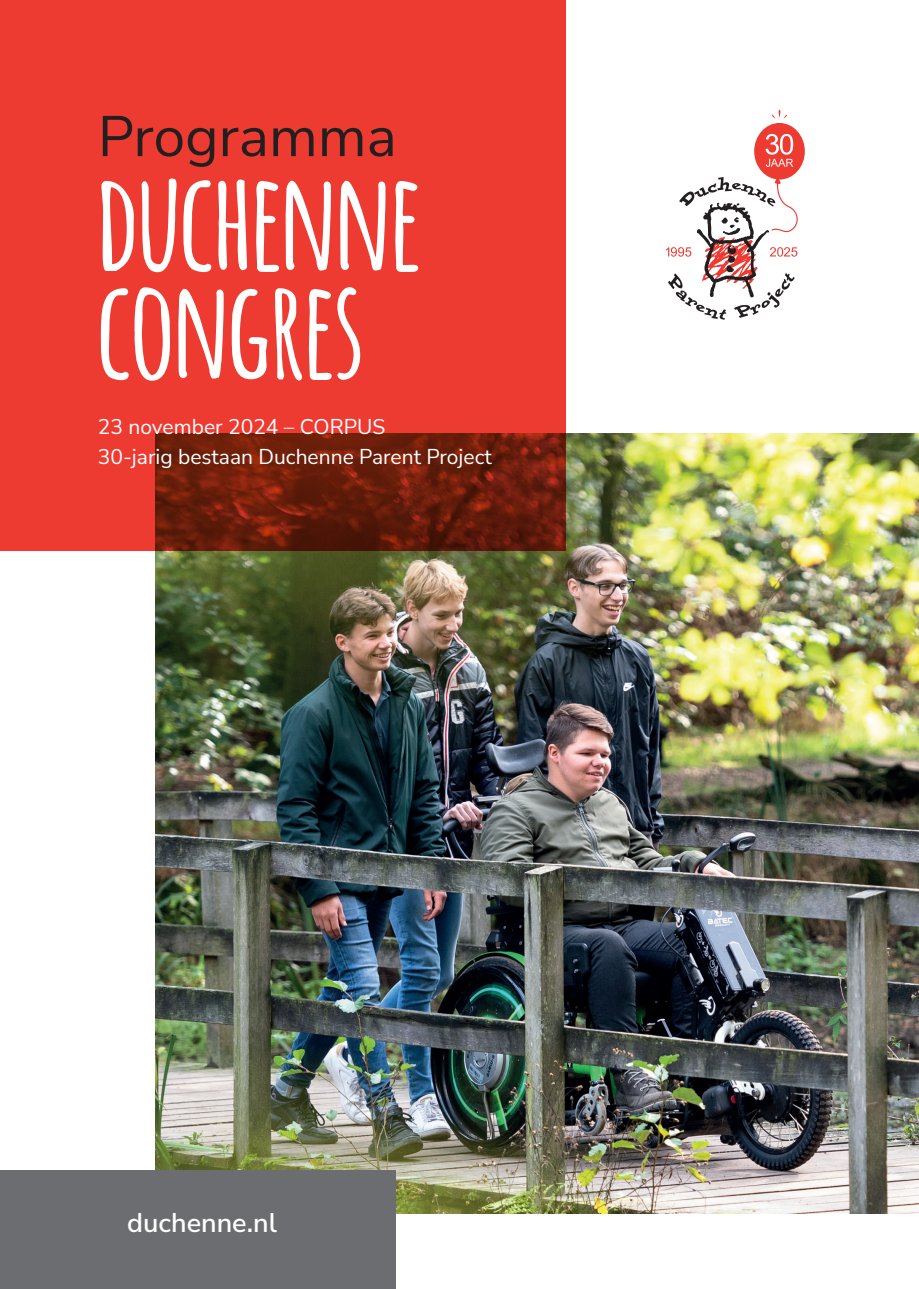
<style>
.page{position:relative;width:919px;height:1289px;background:#fff}
.page>*{position:absolute;margin:0;border:0;box-sizing:border-box;transform-origin:0 0}
.t1{font:700 135px/108px "Amatic";color:#fff}
.t2{font:57px "Nunito Sans";color:#231f20}
.t3{font:600 27px "Nunito Sans";color:#fff}
.t4{font:21px/30px "Nunito Sans";color:#fff}
</style>
<div class="page">
<div style="left:0;top:0;width:566px;height:551px;background:#ee3b32"></div>
<img style="left:155px;top:434px;width:763px;height:779px">
<div style="left:0;top:1170px;width:395px;height:118px;background:#6c6d70"></div>
<div style="left:754px;top:123px;width:50px;height:56px;background:#ee3b32;border-radius:50%"></div>
<svg style="left:772px;top:110px;width:15px;height:9px"></svg>
<svg style="left:765px;top:134px;width:28px;height:33px"></svg>
<svg style="left:665px;top:177px;width:133px;height:143px"></svg>
<h2 class="t2" style="left:98px;top:97px;width:300px">Programma</h2>
<h1 class="t1" style="left:98px;top:161px;width:324px">DUCHENNE<br>CONGRES</h1>
<p class="t4" style="left:98px;top:410px;width:395px">23 november 2024 – CORPUS<br>30-jarig bestaan Duchenne Parent Project</p>
<p class="t3" style="left:127px;top:1203px;width:151px">duchenne.nl</p>
</div>
